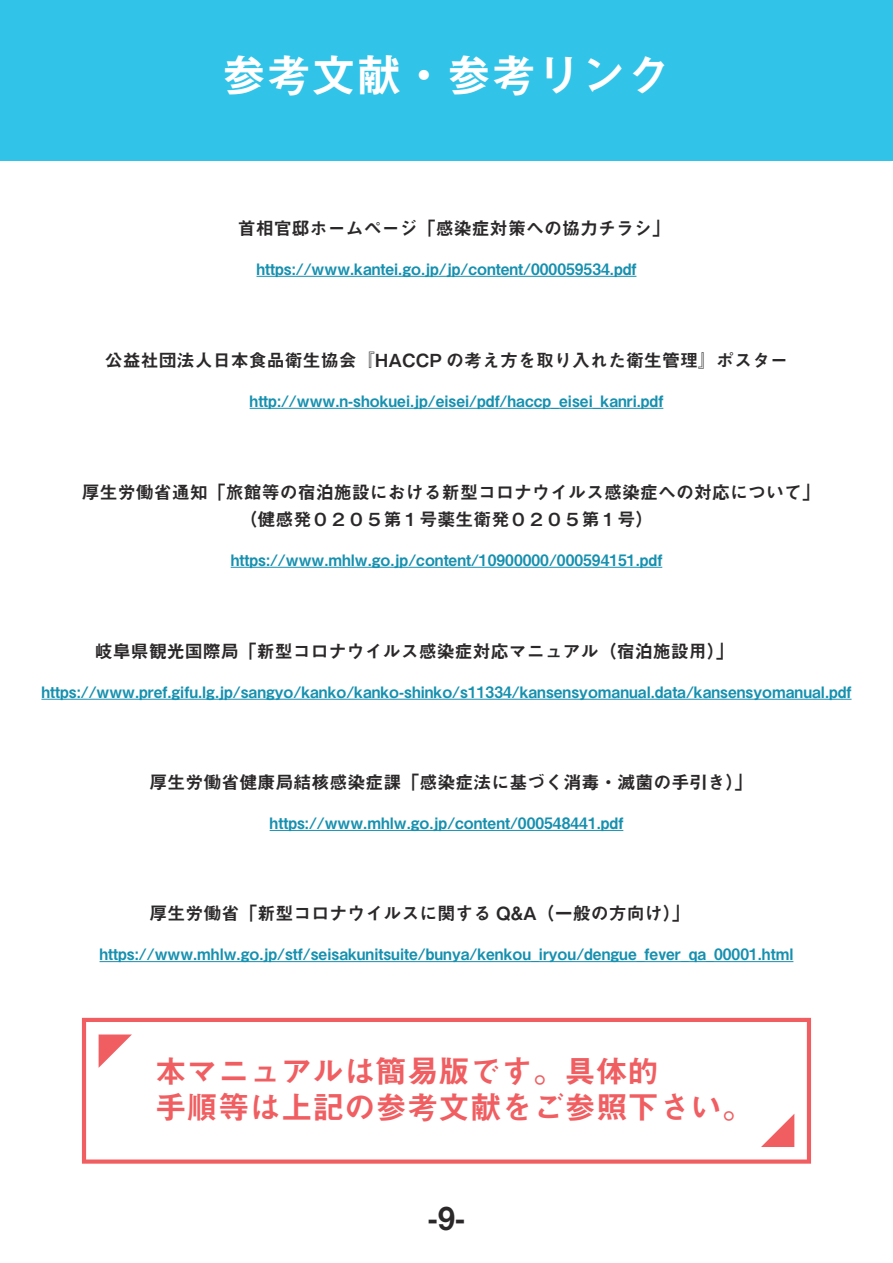
<style>
.page{position:relative;width:893px;height:1263px;background:#fff}
.page>*{position:absolute;margin:0;border:0;box-sizing:border-box;transform-origin:0 0}
.t1{font:45px "Midashi Go Pr 6 N MB31";color:#fff}
.t2{font:31.5px/36px "Midashi Go Pr 6 N MB31";color:#f05e61}
.t3{font:31.5px "Midashi Go Pr 6 N MB31";color:#2b2829}
.t4{font:18px/27px "Midashi Go Pr 6 N MB31";color:#2b2829;text-align:center}
.t5{font:15.75px "Midashi Go Pr 6 N MB31";color:#1690af}
</style>
<div class="page">
<svg style="left:82px;top:1018px;width:729px;height:146px"></svg>
<svg style="left:99px;top:1034px;width:33px;height:34px"></svg>
<svg style="left:761px;top:1114px;width:33px;height:33px"></svg>
<div style="left:0;top:0;width:893px;height:161px;background:#31c3e8"></div>
<hr style="left:256px;top:276px;width:380px;height:1px;background:#1690af">
<hr style="left:250px;top:408px;width:413px;height:1px;background:#1690af">
<hr style="left:41px;top:699px;width:810px;height:1px;background:#1690af">
<hr style="left:270px;top:830px;width:353px;height:1px;background:#1690af">
<hr style="left:100px;top:961px;width:693px;height:1px;background:#1690af">
<hr style="left:231px;top:567px;width:431px;height:1px;background:#1690af">
<h1 class="t1" style="left:221px;top:39px;width:451px">参考文献・参考リンク</h1>
<p class="t4" style="left:238px;top:214px;width:433px">首相官邸ホームページ「感染症対策への協力チラシ」</p>
<p class="t5" style="left:256px;top:256px;width:381px">https://www.kantei.go.jp/jp/content/000059534.pdf</p>
<p class="t4" style="left:105px;top:346px;width:685px">公益社団法人日本食品衛生協会『HACCP の考え方を取り入れた衛生管理』ポスター</p>
<p class="t5" style="left:250px;top:388px;width:415px">http://www.n-shokuei.jp/eisei/pdf/haccp_eisei_kanri.pdf</p>
<p class="t4" style="left:82px;top:478px;width:739px">厚生労働省通知「旅館等の宿泊施設における新型コロナウイルス感染症への対応について」（健感発０２０５第１号薬生衛発０２０５第１号）</p>
<p class="t5" style="left:231px;top:547px;width:433px">https://www.mhlw.go.jp/content/10900000/000594151.pdf</p>
<p class="t4" style="left:95px;top:636px;width:641px">岐阜県観光国際局「新型コロナウイルス感染症対応マニュアル（宿泊施設用）」</p>
<p class="t5" style="left:41px;top:679px;width:812px">https://www.pref.gifu.lg.jp/sangyo/kanko/kanko-shinko/s11334/kansensyomanual.data/kansensyomanual.pdf</p>
<p class="t4" style="left:149px;top:768px;width:605px">厚生労働省健康局結核感染症課「感染症法に基づく消毒・滅菌の手引き）」</p>
<p class="t5" style="left:270px;top:810px;width:355px">https://www.mhlw.go.jp/content/000548441.pdf</p>
<p class="t4" style="left:149px;top:899px;width:542px">厚生労働省「新型コロナウイルスに関する Q&amp;A（一般の方向け）」</p>
<p class="t5" style="left:100px;top:941px;width:695px">https://www.mhlw.go.jp/stf/seisakunitsuite/bunya/kenkou_iryou/dengue_fever_qa_00001.html</p>
<h2 class="t2" style="left:155px;top:1051px;width:600px">本マニュアルは簡易版です。具体的<br>手順等は上記の参考文献をご参照下さい。</h2>
<h2 class="t3" style="left:428px;top:1193px;width:39px">-9-</h2>
</div>
